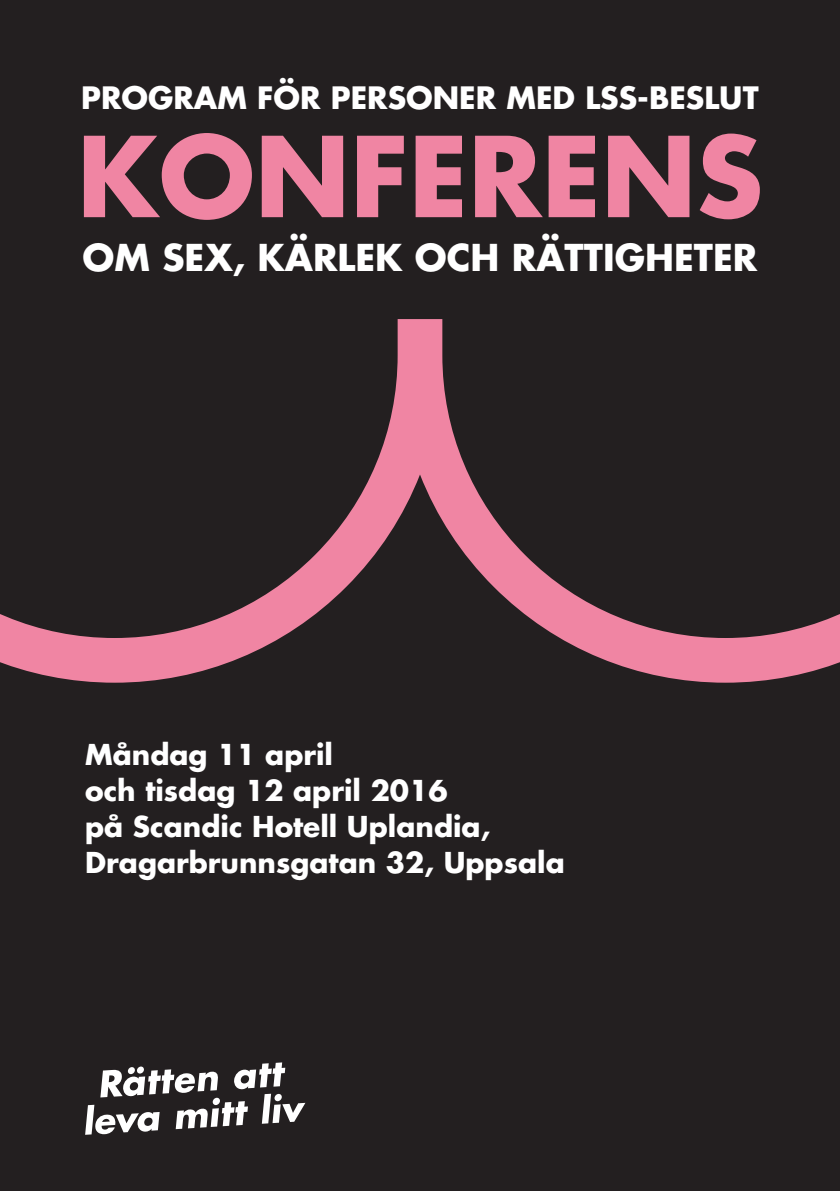
<style>
.page{position:relative;width:840px;height:1191px;background:#fff}
.page>*{position:absolute;margin:0;border:0;box-sizing:border-box;transform-origin:0 0}
.t1{font:700 108px "Futura";color:#f085a3}
.t2{font:700 36px "Futura";color:#fff}
.t3{font:700 30px "Futura";color:#fff}
.t4{font:700 28px "Futura";color:#fff}
</style>
<div class="page">
<div style="left:0;top:0;width:839px;height:1191px;background:#231f20"></div>
<svg style="left:0;top:319px;width:839px;height:363px"></svg>
<svg style="left:85px;top:1062px;width:220px;height:72px"></svg>
<p class="t3" style="left:81px;top:77px;width:678px">PROGRAM FÖR PERSONER MED LSS-BESLUT</p>
<p class="t1" style="left:77px;top:102px;width:687px">KONFERENS</p>
<p class="t2" style="left:83px;top:233px;width:675px">OM SEX, KÄRLEK OCH RÄTTIGHETER</p>
<p class="t4" style="left:85px;top:735px;width:249px">Måndag 11 april</p>
<p class="t4" style="left:85px;top:771px;width:364px">och tisdag 12 april 2016</p>
<p class="t4" style="left:85px;top:807px;width:406px">på Scandic Hotell Uplandia,</p>
<p class="t4" style="left:85px;top:843px;width:481px">Dragarbrunnsgatan 32, Uppsala</p>
</div>
